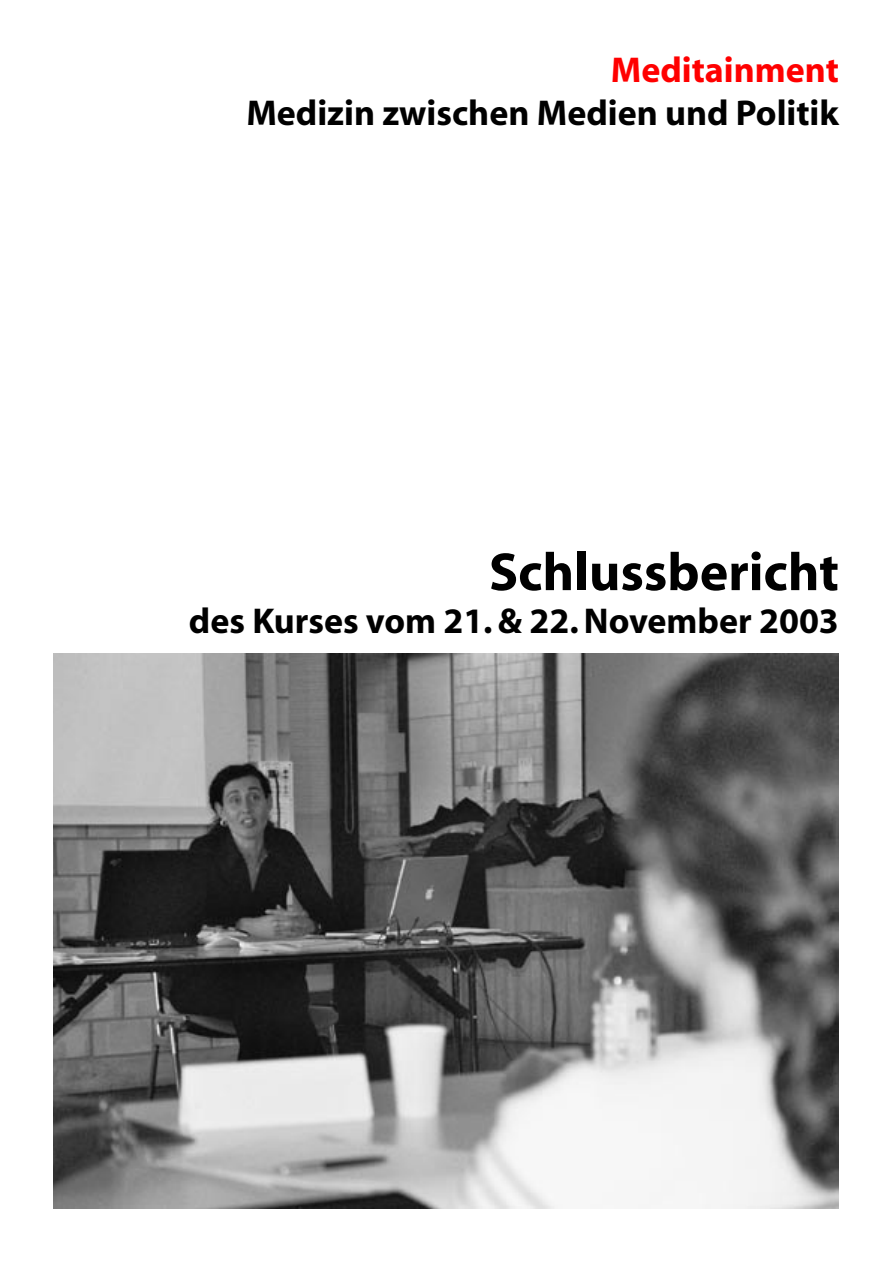
<style>
.page{position:relative;width:893px;height:1263px;background:#fff}
.page>*{position:absolute;margin:0;border:0;box-sizing:border-box;transform-origin:0 0}
.t1{font:700 54px "Myriad";color:#000}
.t2{font:700 36px "Myriad";color:#000}
.t3{font:700 36px "Myriad";color:#f00}
</style>
<div class="page">
<img style="left:53px;top:654px;width:786px;height:555px">
<p class="t3" style="left:611px;top:51px;width:230px">Meditainment</p>
<p class="t2" style="left:246px;top:95px;width:594px">Medizin zwischen Medien und Politik</p>
<h1 class="t1" style="left:489px;top:544px;width:351px">Schlussbericht</h1>
<p class="t2" style="left:189px;top:603px;width:651px">des Kurses vom 21. &amp; 22. November 2003</p>
</div>
